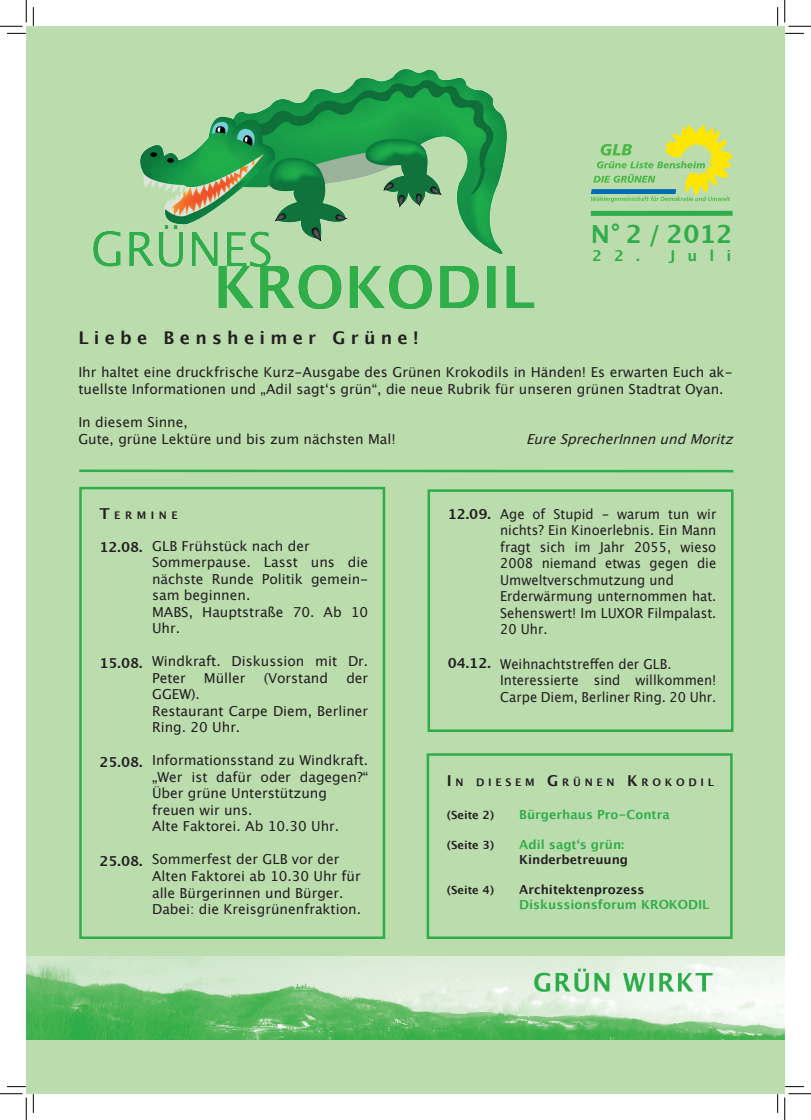
<style>
.page{position:relative;width:811px;height:1120px;background:#fff}
.page>*{position:absolute;margin:0;border:0;box-sizing:border-box;transform-origin:0 0}
.t1{font:700 25px "Lucida Grande";color:#30ad4a}
.t2{font:700 17.5px "Lucida Grande";letter-spacing:.3em;color:#231f20}
.t3{font:700 15px "Lucida Grande";letter-spacing:.81em;color:#30ad4a}
.t4{font:13.75px/16.5px "Lucida Grande";color:#231f20}
.t5{font:13.75px/16.5px "Lucida Grande";color:#231f20;text-align:justify;scale:.95 1}
.t6{font:700 13.75px "Lucida Grande";color:#231f20}
.t7{font:italic 13.75px "Lucida Grande";color:#231f20}
.t8{font:700 12.5px "Lucida Grande";color:#30ad4a}
.t9{font:700 12.5px "Lucida Grande";color:#231f20}
.t10{font:700 11.25px "Lucida Grande";color:#231f20}
.t11{font:700 10.5px "Lucida Grande";letter-spacing:.355em;color:#231f20}
.s1{font-size:15px}
</style>
<div class="page">
<div style="left:26px;top:26px;width:759px;height:1067px;background:#bbddae"></div>
<img style="left:93px;top:69px;width:442px;height:241px">
<div style="left:79px;top:486px;width:306px;height:452px;border:2px solid #30ad4a"></div>
<div style="left:427px;top:753px;width:305px;height:185px;border:2px solid #30ad4a"></div>
<img style="left:26px;top:956px;width:759px;height:83px">
<svg style="left:591px;top:124px;width:141px;height:78px"></svg>
<div style="left:591px;top:211px;width:141px;height:5px;background:#30ad4a"></div>
<hr style="left:79px;top:469px;width:654px;height:3px;background:#30ad4a">
<div style="left:427px;top:489px;width:306px;height:242px;border:2px solid #30ad4a"></div>
<svg style="left:7px;top:33px;width:19px;height:1px"></svg>
<svg style="left:785px;top:33px;width:19px;height:1px"></svg>
<svg style="left:33px;top:7px;width:1px;height:19px"></svg>
<svg style="left:33px;top:1093px;width:1px;height:19px"></svg>
<svg style="left:777px;top:7px;width:1px;height:19px"></svg>
<svg style="left:777px;top:1093px;width:1px;height:19px"></svg>
<svg style="left:0;top:0;width:27px;height:27px"></svg>
<svg style="left:0;top:1093px;width:27px;height:26px"></svg>
<svg style="left:784px;top:0;width:27px;height:27px"></svg>
<svg style="left:784px;top:1093px;width:27px;height:26px"></svg>
<p class="t1" style="left:591px;top:214px;width:143px">N° 2 / 2012</p>
<p class="t3" style="left:592px;top:243px;width:141px">22. Juli</p>
<p class="t2" style="left:78px;top:324px;width:342px">Liebe Bensheimer Grüne!</p>
<p class="t4" style="left:78px;top:364px;width:656px">Ihr haltet eine druckfrische Kurz-Ausgabe des Grünen Krokodils in Händen! Es erwarten Euch ak&shy;tuellste Informationen und „Adil sagt‘s grün“, die neue Rubrik für unseren grünen Stadtrat Oyan.</p>
<p class="t4" style="left:78px;top:414px;width:111px">In diesem Sinne,</p>
<p class="t4" style="left:78px;top:430px;width:319px">Gute, grüne Lektüre und bis zum nächsten Mal!</p>
<p class="t7" style="left:526px;top:430px;width:214px">EureSprecherInnenundMoritz</p>
<p class="t11" style="left:99px;top:506px;width:80px"><span class="s1">T</span>ERMINE</p>
<p class="t6" style="left:99px;top:536px;width:45px">12.08.</p>
<p class="t4" style="left:152px;top:537px;width:159px">GLB Frühstück nach der</p>
<p class="t4" style="left:152px;top:554px;width:218px;text-align:justify">Sommerpause. Lasst uns die nächste Runde Politik gemein&shy;sam beginnen.</p>
<p class="t4" style="left:152px;top:603px;width:218px">MABS, Hauptstraße 70. Ab 10<br>Uhr.</p>
<p class="t4" style="left:152px;top:653px;width:218px">Windkraft. Diskussion mit Dr.<br>Peter</p>
<p class="t6" style="left:99px;top:651px;width:45px">15.08.</p>
<p class="t4" style="left:204px;top:669px;width:43px">Müller</p>
<p class="t4" style="left:264px;top:669px;width:66px">(Vorstand</p>
<p class="t4" style="left:346px;top:669px;width:23px">der</p>
<p class="t6" style="left:99px;top:750px;width:45px">25.08.</p>
<p class="t6" style="left:99px;top:849px;width:45px">25.08.</p>
<p class="t4" style="left:152px;top:686px;width:49px">GGEW).</p>
<p class="t4" style="left:152px;top:702px;width:218px">Restaurant Carpe Diem, Berliner<br>Ring. 20 Uhr.</p>
<p class="t4" style="left:152px;top:752px;width:218px;text-align:justify">Informationsstand zu Windkraft. „Wer ist dafür oder dagegen?“ Über grüne Unterstützung</p>
<p class="t4" style="left:152px;top:801px;width:102px">freuen wir uns.</p>
<p class="t4" style="left:152px;top:818px;width:189px">Alte Faktorei. Ab 10.30 Uhr.</p>
<p class="t4" style="left:152px;top:851px;width:189px">Sommerfest der GLB vor der</p>
<p class="t4" style="left:152px;top:867px;width:210px">Alten Faktorei ab 10.30 Uhr für alle Bürgerinnen und Bürger.</p>
<p class="t4" style="left:152px;top:900px;width:210px">Dabei: die Kreisgrünenfraktion.</p>
<p class="t6" style="left:448px;top:503px;width:45px">12.09.</p>
<p class="t6" style="left:448px;top:651px;width:45px">04.12.</p>
<p class="t5" style="left:500px;top:505px;width:229px">Age of Stupid - warum tun wir nichts? Ein Kinoerlebnis. Ein Mann fragt sich im Jahr 2055, wieso 2008 niemand etwas gegen die Umweltverschmutzung und</p>
<p class="t5" style="left:500px;top:588px;width:229px">Erderwärmung unternommen hat.<br>Sehenswert! Im LUXOR Filmpalast.<br>20 Uhr.</p>
<p class="t5" style="left:500px;top:655px;width:182px">Weihnachtstreffen der GLB.</p>
<p class="t5" style="left:500px;top:672px;width:229px">Interessierte sind willkommen!<br>Carpe Diem, Berliner Ring. 20 Uhr.</p>
<p class="t11" style="left:447px;top:773px;width:268px"><span class="s1">I</span> N DIESEM <span class="s1">G</span>RÜNEN <span class="s1">K</span>ROKODIL</p>
<p class="t10" style="left:447px;top:805px;width:49px">(Seite 2)</p>
<p class="t8" style="left:519px;top:803px;width:152px">Bürgerhaus Pro-Contra</p>
<p class="t10" style="left:447px;top:835px;width:49px">(Seite 3)</p>
<p class="t8" style="left:519px;top:833px;width:107px">Adil sagt‘s grün:</p>
<p class="t9" style="left:519px;top:848px;width:111px">Kinderbetreuung</p>
<p class="t10" style="left:447px;top:880px;width:49px">(Seite 4)</p>
<p class="t9" style="left:519px;top:878px;width:127px">Architektenprozess</p>
<p class="t8" style="left:519px;top:893px;width:192px">Diskussionsforum KROKODIL</p>
</div>
